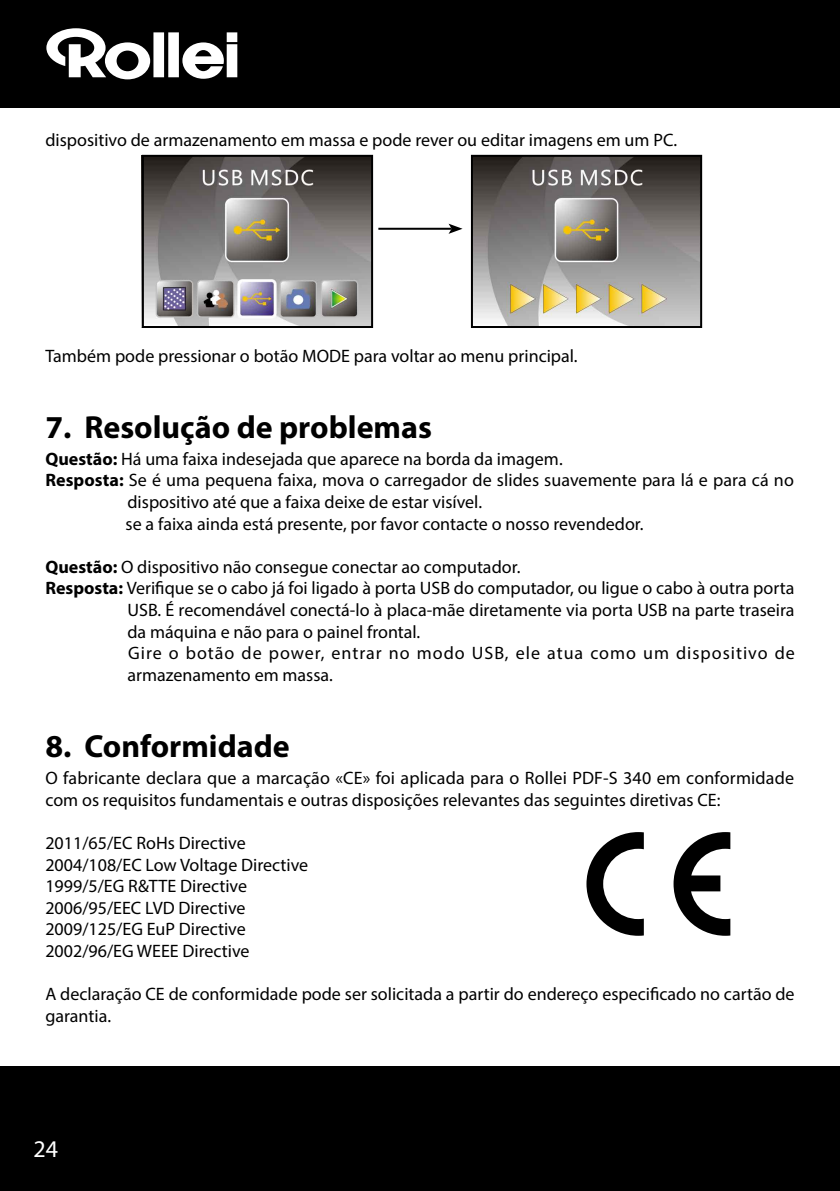
<style>
.page{position:relative;width:840px;height:1191px;background:#fff}
.page>*{position:absolute;margin:0;border:0;box-sizing:border-box;transform-origin:0 0}
.t1{font:700 32px "Myriad Pro";color:#000}
.t2{font:24px "Myriad Pro";color:#fff}
.t3{font:18px/21.6px "Myriad Pro";color:#000}
.t4{font:18px "Myriad Pro";letter-spacing:.055em;color:#000}
.s1{font-weight:700}
</style>
<div class="page">
<div style="left:0;top:1066px;width:839px;height:125px;background:#000"></div>
<div style="left:0;top:0;width:839px;height:108px;background:#000"></div>
<svg style="left:46px;top:28px;width:191px;height:51px"></svg>
<img style="left:145px;top:158px;width:225px;height:167px">
<img style="left:473px;top:158px;width:225px;height:167px">
<hr style="left:378px;top:228px;width:73px;height:2px;background:#000">
<svg style="left:448px;top:224px;width:14px;height:10px"></svg>
<div style="left:470px;top:155px;width:231px;height:173px;border:2px solid #000"></div>
<div style="left:142px;top:155px;width:231px;height:173px;border:2px solid #000"></div>
<svg style="left:586px;top:832px;width:57px;height:103px"></svg>
<svg style="left:673px;top:832px;width:57px;height:103px"></svg>
<p class="t3" style="left:45px;top:128px;width:633px">dispositivo de armazenamento em massa e pode rever ou editar imagens em um PC.</p>
<p class="t3" style="left:45px;top:344px;width:533px">Também pode pressionar o botão MODE para voltar ao menu principal.</p>
<h1 class="t1" style="left:45px;top:406px;width:388px">7. Resolução de problemas</h1>
<p class="t3" style="left:45px;top:448px;width:518px"><span class="s1">Questão:</span> Há uma faixa indesejada que aparece na borda da imagem.</p>
<p class="t3" style="left:45px;top:469px;width:749px"><span class="s1">Resposta:</span> Se é uma pequena faixa, mova o carregador de slides suavemente para lá e para cá no</p>
<p class="t3" style="left:127px;top:491px;width:356px">dispositivo até que a faixa deixe de estar visível.</p>
<p class="t3" style="left:125px;top:512px;width:519px">se a faixa ainda está presente, por favor contacte o nosso revendedor.</p>
<p class="t3" style="left:45px;top:556px;width:476px"><span class="s1">Questão:</span> O dispositivo não consegue conectar ao computador.</p>
<p class="t3" style="left:45px;top:577px;width:750px"><span class="s1">Resposta:</span> Verifique se o cabo já foi ligado à porta USB do computador, ou ligue o cabo à outra porta</p>
<p class="t3" style="left:127px;top:599px;width:668px">USB. É recomendável conectá-lo à placa-mãe diretamente via porta USB na parte traseira</p>
<p class="t3" style="left:127px;top:620px;width:294px">da máquina e não para o painel frontal.</p>
<p class="t4" style="left:128px;top:642px;width:667px">Gire o botão de power, entrar no modo USB, ele atua como um dispositivo de</p>
<p class="t3" style="left:127px;top:664px;width:207px">armazenamento em massa.</p>
<h1 class="t1" style="left:45px;top:726px;width:246px">8. Conformidade</h1>
<p class="t3" style="left:45px;top:767px;width:749px">O fabricante declara que a marcação «CE» foi aplicada para o Rollei PDF-S 340 em conformidade com os requisitos fundamentais e outras disposições relevantes das seguintes diretivas CE:</p>
<p class="t3" style="left:45px;top:832px;width:264px">2011/65/EC RoHs Directive<br>2004/108/EC Low Voltage Directive<br>1999/5/EG R&amp;TTE Directive<br>2006/95/EEC LVD Directive<br>2009/125/EG EuP Directive<br>2002/96/EG WEEE Directive</p>
<p class="t3" style="left:45px;top:983px;width:750px">A declaração CE de conformidade pode ser solicitada a partir do endereço especificado no cartão de garantia.</p>
<h2 class="t2" style="left:33px;top:1134px;width:26px">24</h2>
</div>
